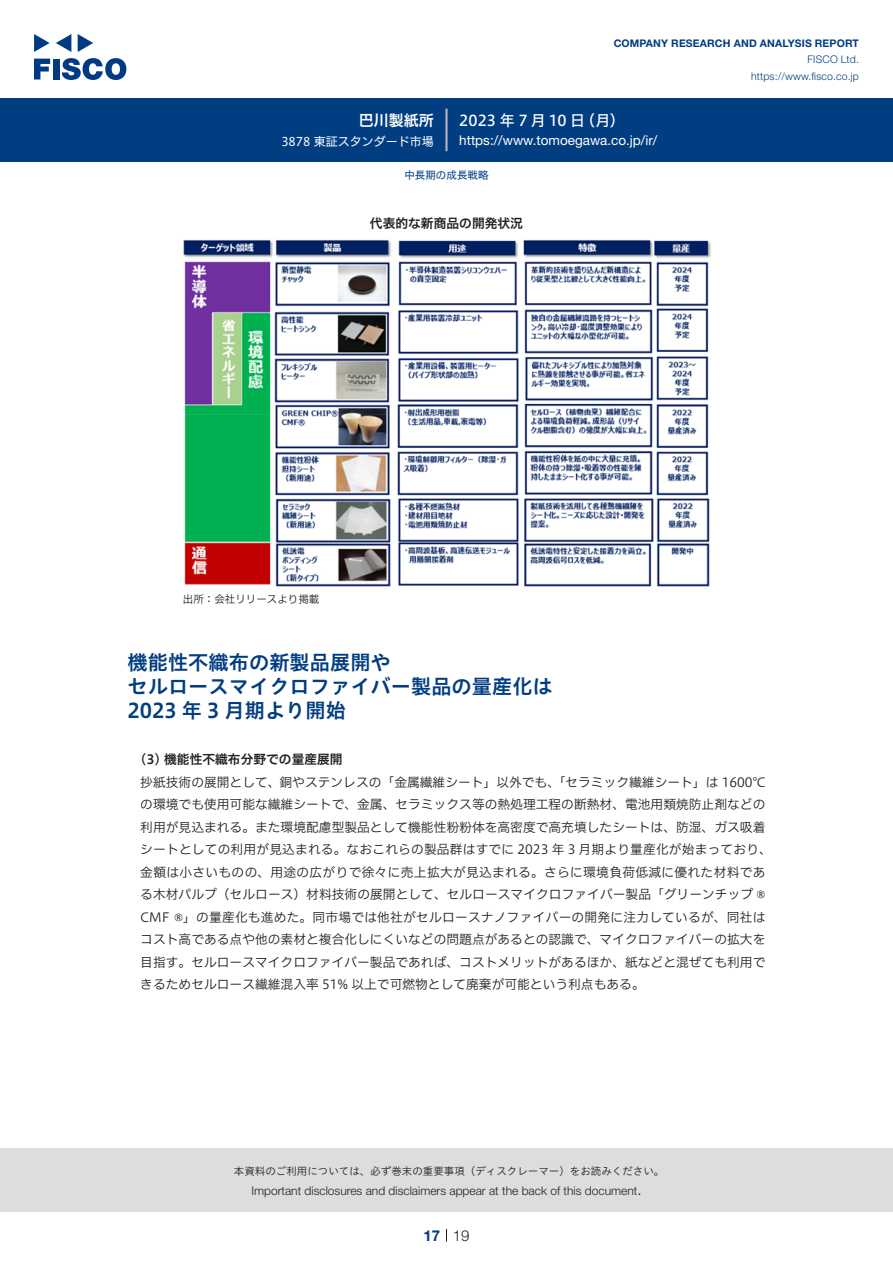
<style>
.page{position:relative;width:893px;height:1263px;background:#fff}
.page>*{position:absolute;margin:0;border:0;box-sizing:border-box;transform-origin:0 0}
.t1{font:20.25px/24px "Hiragino UD Sans Std W6";color:#003d81}
.t2{font:15px "Hiragino UD Sans F Std N W5";letter-spacing:.005em;color:#fff}
.t3{font:15px "Hiragino UD Sans F Std N W6";color:#fff}
.t4{font:300 15px "Helvetica Neue LT Std";color:#231f20}
.t5{font:700 15px "Helvetica Neue LT Std";color:#003d81}
.t6{font:13.5px "Helvetica Neue LT Std";color:#fff}
.t7{font:12.75px/22.5px "Hiragino UD Sans F Std N W3";color:#231f20}
.t8{font:12.75px "Hiragino UD Sans F Std N W6";color:#231f20}
.t9{font:300 12px "Helvetica Neue LT Std";color:#231f20}
.t10{font:12px "Hiragino UD Sans F Std N W4";color:#fff}
.t11{font:10.5px "Hiragino UD Sans Std W3";color:#231f20}
.t12{font:700 10.5px "Helvetica Neue LT Std";letter-spacing:.015em;color:#003d81}
.t13{font:300 10.5px/16.5px "Helvetica Neue LT Std";letter-spacing:.015em;color:#003d81;text-align:right}
.t14{font:10.5px "Hiragino UD Sans F Std N W3";color:#231f20}
.t15{font:10.5px "Hiragino UD Sans F Std N W4";color:#003d81}
</style>
<div class="page">
<div style="left:0;top:1148px;width:893px;height:64px;background:#ddd"></div>
<svg style="left:34px;top:59px;width:16px;height:20px"></svg>
<div style="left:53px;top:59px;width:6px;height:20px;background:#003a83"></div>
<svg style="left:62px;top:58px;width:64px;height:22px"></svg>
<svg style="left:34px;top:34px;width:16px;height:18px"></svg>
<svg style="left:78px;top:34px;width:15px;height:18px"></svg>
<svg style="left:56px;top:34px;width:15px;height:18px"></svg>
<div style="left:0;top:98px;width:893px;height:64px;background:#003d81"></div>
<hr style="left:445px;top:109px;width:3px;height:42px;background:#b5b5b6">
<svg style="left:446px;top:1229px;width:1px;height:13px"></svg>
<img style="left:183px;top:240px;width:527px;height:347px">
<p class="t3" style="left:359px;top:109px;width:77px">巴川製紙所</p>
<p class="t10" style="left:281px;top:132px;width:154px">3878 東証スタンダード市場</p>
<p class="t12" style="left:614px;top:37px;width:247px">COMPANY RESEARCH AND ANALYSIS REPORT</p>
<p class="t13" style="left:751px;top:51px;width:109px">FISCO Ltd. https://www.fisco.co j p.</p>
<p class="t2" style="left:580px;top:109px;width:46px">（月(</p>
<p class="t2" style="left:459px;top:109px;width:127px">2023 年 7 月 10 日</p>
<p class="t6" style="left:459px;top:132px;width:200px">https://www.tomoegawa. c o j p. /i r/</p>
<p class="t15" style="left:404px;top:167px;width:85px">中長期の成長戦略</p>
<p class="t8" style="left:370px;top:214px;width:155px">代表的な新商品の開発状況</p>
<p class="t14" style="left:183px;top:591px;width:138px">出所：会社リリースより掲載</p>
<h1 class="t1" style="left:128px;top:649px;width:427px">機能性不織布の新製品展開や<br>セルロースマイクロファイバー製品の量産化は<br>2023 年 3 月期より開始</h1>
<p class="t8" style="left:140px;top:749px;width:204px">3( ) 機能性不織布分野での量産展開</p>
<p class="t7" style="left:140px;top:770px;width:633px">抄紙技術の展開として、銅やステンレスの「金属繊維シート」以外でも、「セラミック繊維シート」は 1600°Cの環境でも使用可能な繊維シートで、金属、セラミックス等の熱処理工程の断熱材、電池用類焼防止剤などの利用が見込まれる。また環境配慮型製品として機能性粉粉体を高密度で高充填したシートは、防湿、ガス吸着シートとしての利用が見込まれる。なおこれらの製品群はすでに 2023 年 3 月期より量産化が始まっており、金額は小さいものの、用途の広がりで徐々に売上拡大が見込まれる。さらに環境負荷低減に優れた材料である木材パルプ（セルロース）材料技術の展開として、セルロースマイクロファイバー製品「グリーンチップ R CMF ®」の量産化も進めた。同市場では他社がセルロースナノファイバーの開発に注力しているが、同社はコスト高である点や他の素材と複合化しにくいなどの問題点があるとの認識で、マイクロファイバーの拡大を目指す。セルロースマイクロファイバー製品であれば、コストメリットがあるほか、紙などと混ぜても利用できるためセルロース繊維混入率 51% 以上で可燃物として廃棄が可能という利点もある。</p>
<p class="t11" style="left:234px;top:1163px;width:432px">本資料のご利用については、必ず巻末の重要事項（ディスクレーマー）をお読みください。</p>
<p class="t4" style="left:637px;top:1180px;width:6px">.</p>
<p class="t9" style="left:251px;top:1183px;width:387px">Important disclosures and disclaimers appear at the back of this document</p>
<p class="t5" style="left:423px;top:1226px;width:18px">17</p>
<p class="t4" style="left:453px;top:1226px;width:18px">19</p>
</div>
